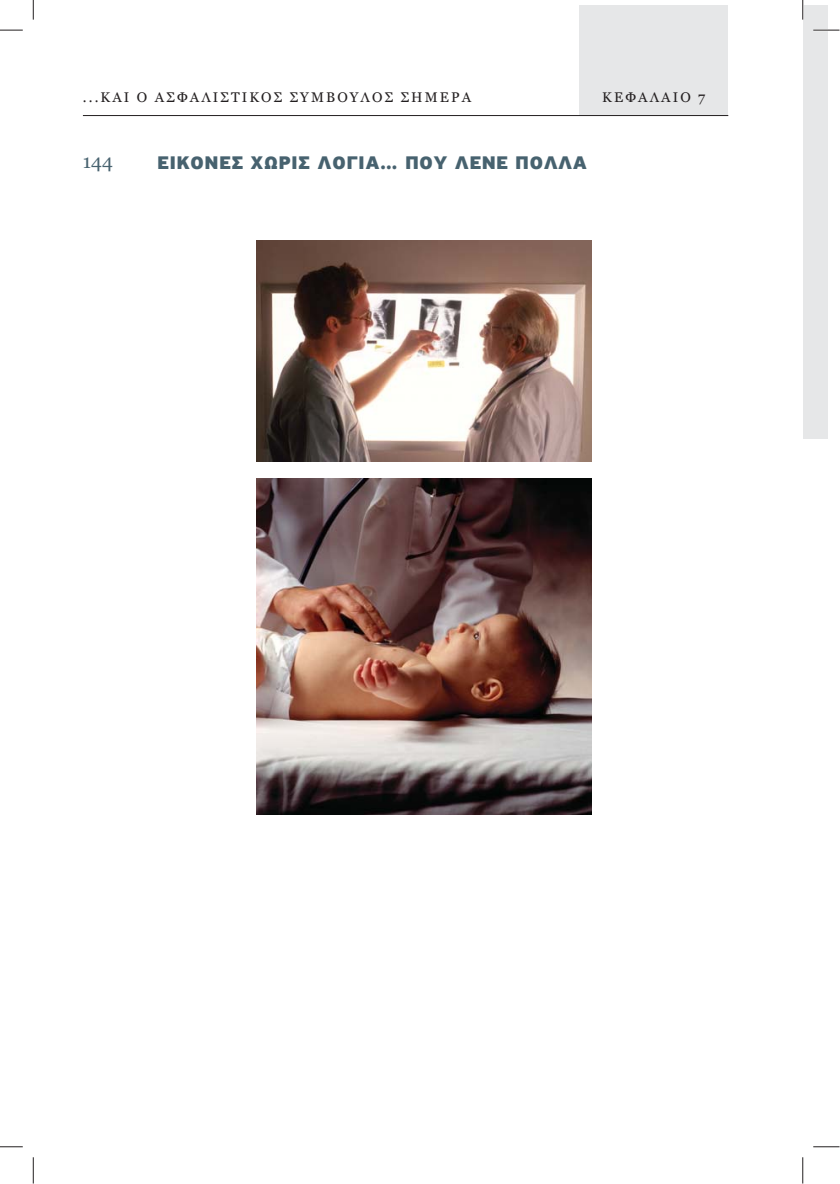
<style>
.page{position:relative;width:840px;height:1184px;background:#fff}
.page>*{position:absolute;margin:0;border:0;box-sizing:border-box;transform-origin:0 0}
.t1{font:900 19.25px "PF Highway Sans Pro";letter-spacing:.05em;color:#47626f}
.t2{font:19.25px "Georgia";color:#47626f}
.t3{font:14px "Georgia";letter-spacing:.15em;color:#231f20}
</style>
<div class="page">
<div style="left:579px;top:5px;width:149px;height:111px;background:#e6e7e8"></div>
<hr style="left:83px;top:115px;width:645px;height:1px;background:#231f20">
<div style="left:803px;top:5px;width:24px;height:433px;background:#e6e7e8"></div>
<img style="left:256px;top:240px;width:336px;height:221px">
<img style="left:256px;top:478px;width:335px;height:337px">
<hr style="left:813px;top:29px;width:26px;height:2px;background:#fff">
<svg style="left:0;top:30px;width:23px;height:1px"></svg>
<svg style="left:813px;top:30px;width:26px;height:1px"></svg>
<svg style="left:0;top:1146px;width:23px;height:1px"></svg>
<svg style="left:813px;top:1146px;width:26px;height:1px"></svg>
<svg style="left:33px;top:0;width:1px;height:20px"></svg>
<svg style="left:33px;top:1157px;width:1px;height:26px"></svg>
<svg style="left:802px;top:0;width:1px;height:20px"></svg>
<svg style="left:802px;top:1157px;width:1px;height:26px"></svg>
<p class="t3" style="left:83px;top:89px;width:389px">...KAI O ΑΣΦΑΛΙΣΤΙΚΟΣ ΣΥΜΒΟΥΛΟΣ ΣΗΜΕΡΑ</p>
<p class="t3" style="left:602px;top:89px;width:104px">ΚΕΦΑΛΑΙΟ 7</p>
<h1 class="t2" style="left:83px;top:151px;width:32px">144</h1>
<h1 class="t1" style="left:157px;top:154px;width:431px">ΕΙΚΟΝΕΣ ΧΩΡΙΣ ΛΟΓΙΑ… ΠΟΥ ΛΕΝΕ ΠΟΛΛΑ</h1>
</div>
